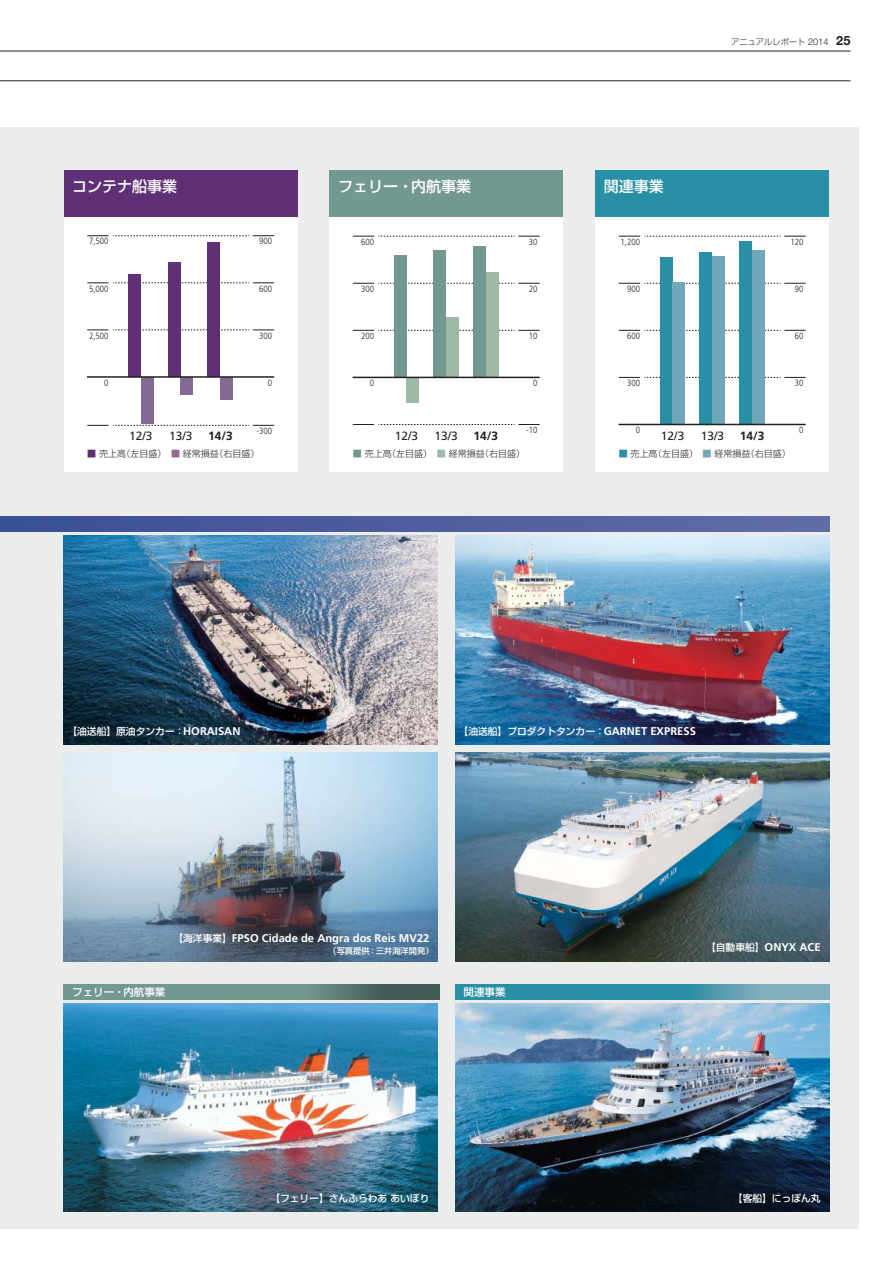
<style>
.page{position:relative;width:893px;height:1263px;background:#fff}
.page>*{position:absolute;margin:0;border:0;box-sizing:border-box;transform-origin:0 0}
.t1{font:15px "Shin Go Pro Medium 90 pv RKSJ H";color:#fff}
.t2{font:12px "Frutiger";color:#231f20}
.t3{font:700 12px "Frutiger";color:#231f20}
.t4{font:700 11.25px "Frutiger";color:#fff}
.t5{font:10.5px "Shin Go Pro Medium 90 pv RKSJ H";color:#fff}
.t6{font:9.75px "Shin Go Pro Medium 90 pv RKSJ H";color:#fff}
.t7{font:300 condensed 9px "Frutiger";color:#231f20}
.t8{font:9px "Shin Go Pro Light 90 pv RKSJ H";color:#231f20}
.t9{font:8.25px "Shin Go Pro Light 90 pv RKSJ H";color:#231f20}
.t10{font:8.25px "Shin Go Pro Medium 90 pv RKSJ H";color:#fff}
.s1{font-family:"Helvetica Neue";font-weight:300;font-size:9.3px}
.s2{font-family:"Helvetica Neue";font-weight:700;font-size:12.75px}
.s3{color:#5f3075}
.s4{color:#8f6d93}
.s5{color:#739890}
.s6{color:#9eb9a8}
.s7{color:#288fa5}
.s8{color:#70a7b9}
.s9{font-family:"Frutiger";font-weight:700;font-size:11.25px}
.s10{font-family:"Shin Go Pro Medium 90 pv RKSJ H";font-weight:400;font-size:9.75px}
</style>
<div class="page">
<div style="left:0;top:128px;width:859px;height:1101px;background:#ebecec"></div>
<div style="left:64px;top:174px;width:234px;height:298px;background:#fff"></div>
<div style="left:64px;top:170px;width:234px;height:47px;background:#5f3075"></div>
<svg style="left:87px;top:235px;width:187px;height:1px"></svg>
<svg style="left:87px;top:425px;width:187px;height:1px"></svg>
<svg style="left:87px;top:329px;width:187px;height:2px"></svg>
<svg style="left:87px;top:282px;width:187px;height:2px"></svg>
<div style="left:128px;top:275px;width:13px;height:102px;background:#5f3075"></div>
<div style="left:168px;top:263px;width:13px;height:114px;background:#5f3075"></div>
<div style="left:208px;top:243px;width:12px;height:134px;background:#5f3075"></div>
<div style="left:141px;top:377px;width:13px;height:47px;background:#836b93"></div>
<div style="left:181px;top:377px;width:12px;height:18px;background:#836b93"></div>
<div style="left:220px;top:377px;width:13px;height:23px;background:#836b93"></div>
<hr style="left:87px;top:376px;width:187px;height:2px;background:#231f20">
<div style="left:330px;top:174px;width:233px;height:298px;background:#fff"></div>
<div style="left:330px;top:170px;width:233px;height:47px;background:#739890"></div>
<svg style="left:353px;top:236px;width:187px;height:1px"></svg>
<svg style="left:353px;top:424px;width:187px;height:1px"></svg>
<svg style="left:353px;top:330px;width:187px;height:1px"></svg>
<svg style="left:353px;top:283px;width:187px;height:1px"></svg>
<div style="left:394px;top:255px;width:12px;height:122px;background:#739890"></div>
<div style="left:433px;top:250px;width:13px;height:127px;background:#739890"></div>
<div style="left:473px;top:246px;width:13px;height:131px;background:#739890"></div>
<div style="left:406px;top:377px;width:13px;height:25px;background:#9eb9a8"></div>
<div style="left:446px;top:317px;width:13px;height:60px;background:#9eb9a8"></div>
<div style="left:486px;top:272px;width:12px;height:105px;background:#9eb9a8"></div>
<hr style="left:353px;top:377px;width:187px;height:1px;background:#231f20">
<div style="left:595px;top:174px;width:234px;height:298px;background:#fff"></div>
<div style="left:595px;top:170px;width:234px;height:47px;background:#288fa5"></div>
<svg style="left:619px;top:236px;width:187px;height:1px"></svg>
<svg style="left:619px;top:377px;width:187px;height:1px"></svg>
<svg style="left:619px;top:330px;width:187px;height:1px"></svg>
<svg style="left:619px;top:283px;width:187px;height:1px"></svg>
<div style="left:660px;top:257px;width:13px;height:167px;background:#288fa5"></div>
<div style="left:699px;top:252px;width:13px;height:172px;background:#288fa5"></div>
<div style="left:739px;top:241px;width:13px;height:183px;background:#288fa5"></div>
<div style="left:673px;top:282px;width:12px;height:142px;background:#70a7b9"></div>
<div style="left:712px;top:256px;width:13px;height:168px;background:#70a7b9"></div>
<div style="left:752px;top:250px;width:13px;height:174px;background:#70a7b9"></div>
<hr style="left:619px;top:424px;width:187px;height:1px;background:#231f20">
<img style="left:64px;top:536px;width:374px;height:208px">
<img style="left:64px;top:753px;width:374px;height:208px">
<img style="left:64px;top:1003px;width:374px;height:209px">
<img style="left:455px;top:536px;width:374px;height:208px">
<img style="left:455px;top:753px;width:374px;height:208px">
<img style="left:455px;top:1003px;width:374px;height:209px">
<svg style="left:0;top:517px;width:829px;height:14px;background:#4d5d9d"></svg>
<svg style="left:64px;top:984px;width:375px;height:15px;background:#668881"></svg>
<svg style="left:455px;top:984px;width:374px;height:15px;background:#4197ab"></svg>
<hr style="left:0;top:51px;width:850px;height:1px;background:#231f20">
<hr style="left:0;top:80px;width:850px;height:1px;background:#231f20">
<p class="t9" style="left:731px;top:39px;width:121px">アニュアルレポート <span class="s1">2014</span> <span class="s2">25</span></p>
<h1 class="t1" style="left:72px;top:181px;width:106px">コンテナ船事業</h1>
<h1 class="t1" style="left:338px;top:181px;width:135px">フェリー・内航事業</h1>
<h1 class="t1" style="left:604px;top:181px;width:61px">関連事業</h1>
<p class="t7" style="left:89px;top:238px;width:21px">7,500</p>
<p class="t7" style="left:89px;top:285px;width:21px">5,000</p>
<p class="t7" style="left:89px;top:332px;width:21px">2,500</p>
<p class="t7" style="left:104px;top:379px;width:6px">0</p>
<p class="t7" style="left:259px;top:238px;width:14px">900</p>
<p class="t7" style="left:361px;top:238px;width:14px">600</p>
<p class="t7" style="left:259px;top:285px;width:14px">600</p>
<p class="t7" style="left:361px;top:285px;width:14px">300</p>
<p class="t7" style="left:259px;top:332px;width:14px">300</p>
<p class="t7" style="left:361px;top:332px;width:14px">200</p>
<p class="t7" style="left:268px;top:379px;width:6px">0</p>
<p class="t7" style="left:370px;top:379px;width:6px">0</p>
<p class="t7" style="left:529px;top:238px;width:10px">30</p>
<p class="t7" style="left:529px;top:285px;width:10px">20</p>
<p class="t7" style="left:621px;top:238px;width:21px">1,200</p>
<p class="t7" style="left:627px;top:285px;width:14px">900</p>
<p class="t7" style="left:791px;top:238px;width:14px">120</p>
<p class="t7" style="left:795px;top:285px;width:10px">90</p>
<p class="t7" style="left:529px;top:332px;width:10px">10</p>
<p class="t7" style="left:627px;top:332px;width:14px">600</p>
<p class="t7" style="left:795px;top:332px;width:10px">60</p>
<p class="t7" style="left:533px;top:379px;width:6px">0</p>
<p class="t7" style="left:627px;top:379px;width:14px">300</p>
<p class="t7" style="left:795px;top:379px;width:10px">30</p>
<h2 class="t2" style="left:129px;top:431px;width:25px">12/3</h2>
<h2 class="t2" style="left:169px;top:431px;width:25px">13/3</h2>
<h2 class="t3" style="left:208px;top:431px;width:26px">14/3</h2>
<p class="t7" style="left:256px;top:427px;width:17px">-300</p>
<h2 class="t2" style="left:395px;top:431px;width:25px">12/3</h2>
<h2 class="t2" style="left:435px;top:431px;width:25px">13/3</h2>
<h2 class="t3" style="left:474px;top:431px;width:26px">14/3</h2>
<p class="t7" style="left:526px;top:426px;width:13px">-10</p>
<p class="t7" style="left:636px;top:426px;width:6px">0</p>
<p class="t7" style="left:799px;top:426px;width:6px">0</p>
<h2 class="t2" style="left:661px;top:431px;width:25px">12/3</h2>
<h2 class="t2" style="left:701px;top:431px;width:25px">13/3</h2>
<h2 class="t3" style="left:740px;top:431px;width:26px">14/3</h2>
<p class="t8" style="left:87px;top:450px;width:174px"><span class="s3">■</span> 売上高（左目盛） <span class="s4">■</span> 経常損益（右目盛）</p>
<p class="t8" style="left:353px;top:450px;width:174px"><span class="s5">■</span> 売上高（左目盛） <span class="s6">■</span> 経常損益（右目盛）</p>
<p class="t8" style="left:619px;top:450px;width:174px"><span class="s7">■</span> 売上高（左目盛） <span class="s8">■</span> 経常損益（右目盛）</p>
<p class="t6" style="left:67px;top:727px;width:175px">【油送船】原油タンカー：<span class="s9">HORAISAN</span></p>
<p class="t6" style="left:459px;top:727px;width:239px">【油送船】プロダクトタンカー：<span class="s9">GARNET EXPRESS</span></p>
<p class="t4" style="left:173px;top:934px;width:258px"><span class="s10">【海洋事業】</span>FPSO Cidade de Angra dos Reis MV22</p>
<p class="t10" style="left:328px;top:947px;width:107px">（写真提供：三井海洋開発）</p>
<p class="t5" style="left:72px;top:988px;width:95px">フェリー・内航事業</p>
<p class="t5" style="left:463px;top:988px;width:43px">関連事業</p>
<p class="t4" style="left:706px;top:943px;width:116px"><span class="s10">【自動車船】</span>ONYX ACE</p>
<p class="t6" style="left:270px;top:1195px;width:161px">【フェリー】さんふらわああいぼり</p>
<p class="t6" style="left:733px;top:1195px;width:89px">【客船】にっぽん丸</p>
</div>
